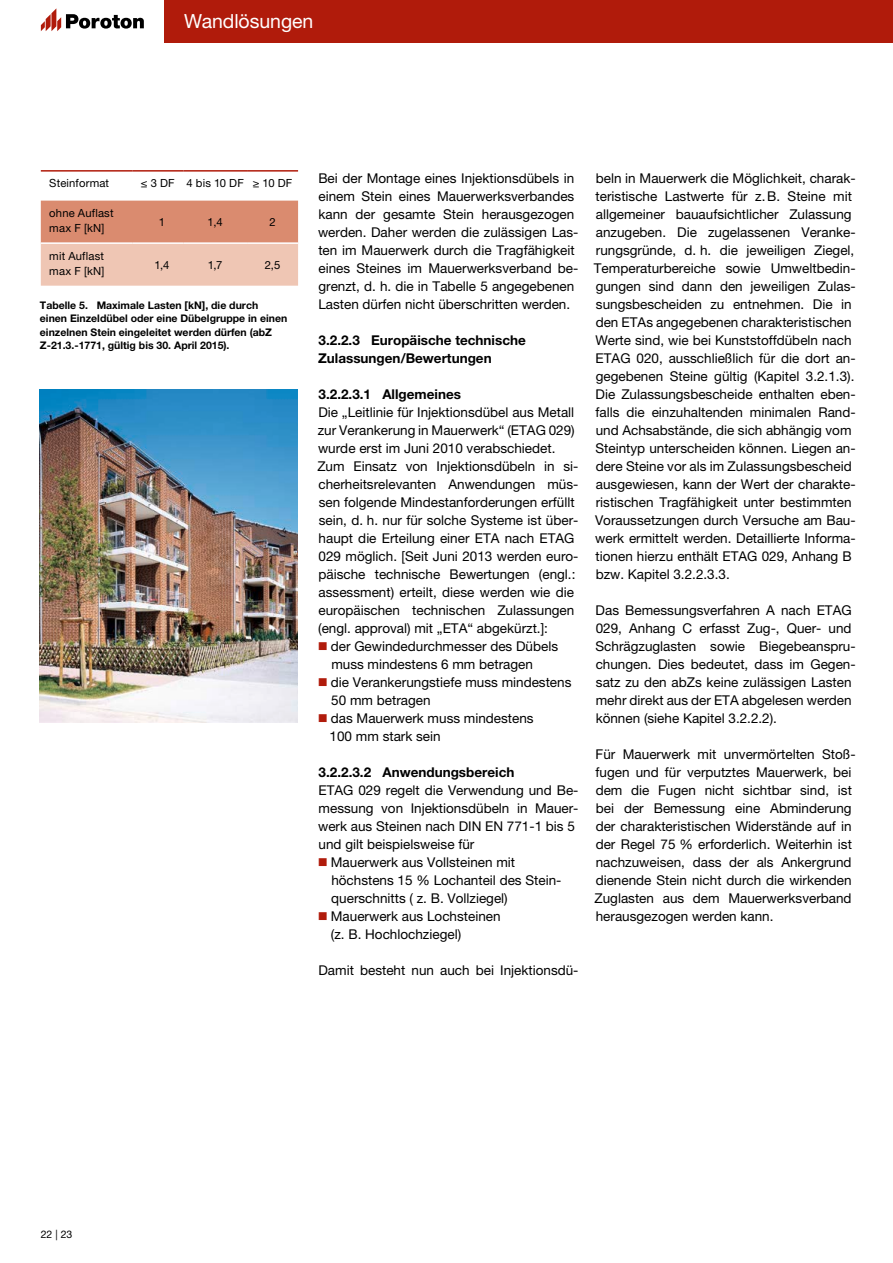
<style>
.page{position:relative;width:893px;height:1263px;background:#fff}
.page>*{position:absolute;margin:0;border:0;box-sizing:border-box;transform-origin:0 0}
.t1{font:19.5px "Helvetica Neue LT Pro";letter-spacing:-.005em;color:#fff}
.t2{font:13.5px/18px "Helvetica Neue LT Pro";color:#000}
.t3{font:700 13.5px/18px "Helvetica Neue LT Pro";color:#000}
.t4{font:11.25px/15px "Helvetica Neue LT Pro";letter-spacing:.015em;color:#000}
.t5{font:700 10.5px/13.5px "Helvetica Neue LT Pro";color:#000}
.t6{font:10.5px "Helvetica Neue LT Pro";color:#000}
</style>
<div class="page">
<div style="left:164px;top:0;width:729px;height:43px;background:#b01b0b"></div>
<svg style="left:41px;top:8px;width:103px;height:23px"></svg>
<svg style="left:41px;top:201px;width:257px;height:85px"></svg>
<hr style="left:41px;top:170px;width:91px;height:2px;background:#b01b0b">
<hr style="left:132px;top:170px;width:51px;height:2px;background:#b01b0b">
<hr style="left:183px;top:170px;width:64px;height:2px;background:#b01b0b">
<hr style="left:247px;top:170px;width:51px;height:2px;background:#b01b0b">
<hr style="left:41px;top:242px;width:91px;height:2px;background:#fff">
<hr style="left:132px;top:242px;width:51px;height:2px;background:#fff">
<hr style="left:183px;top:242px;width:64px;height:2px;background:#fff">
<hr style="left:247px;top:242px;width:51px;height:2px;background:#fff">
<img style="left:40px;top:389px;width:258px;height:334px">
<h1 class="t1" style="left:184px;top:10px;width:131px">Wandlösungen</h1>
<p class="t4" style="left:49px;top:176px;width:61px">Steinformat</p>
<p class="t4" style="left:141px;top:176px;width:153px">≤ 3 DF 4 bis 10 DF ≥ 10 DF</p>
<p class="t4" style="left:49px;top:205px;width:66px">ohne Auflast max F [kN]</p>
<p class="t4" style="left:159px;top:214px;width:8px">1</p>
<p class="t4" style="left:208px;top:214px;width:17px">1,4</p>
<p class="t4" style="left:269px;top:214px;width:8px">2</p>
<p class="t4" style="left:49px;top:248px;width:57px">mit Auflast max F [kN]</p>
<p class="t4" style="left:154px;top:257px;width:17px">1,4</p>
<p class="t4" style="left:208px;top:257px;width:16px">1,7</p>
<p class="t4" style="left:265px;top:257px;width:17px">2,5</p>
<p class="t5" style="left:40px;top:298px;width:249px">Tabelle 5. Maximale Lasten [kN], die durch einen Einzeldübel oder eine Dübelgruppe in einen einzelnen Stein eingeleitet werden dürfen (abZ Z-21.3.-1771, gültig bis 30. April 2015).</p>
<p class="t2" style="left:318px;top:169px;width:262px">Bei der Montage eines Injektionsdübels in einem Stein eines Mauerwerksverbandes kann der gesamte Stein herausgezogen werden. Daher werden die zulässigen Las&shy;ten im Mauerwerk durch die Tragfähigkeit eines Steines im Mauerwerksverband be&shy;grenzt, d. h. die in Tabelle 5 angegebenen Lasten dürfen nicht überschritten werden.</p>
<p class="t3" style="left:318px;top:331px;width:209px">3.2.2.3 Europäische technische<br>Zulassungen/Bewertungen</p>
<p class="t3" style="left:319px;top:385px;width:144px">3.2.2.3.1 Allgemeines</p>
<p class="t2" style="left:318px;top:403px;width:257px">Die „Leitlinie für Injektionsdübel aus Metall</p>
<p class="t2" style="left:318px;top:421px;width:258px">zur Verankerung in Mauerwerk“ (ETAG 029)</p>
<p class="t2" style="left:318px;top:439px;width:239px">wurde erst im Juni 2010 verabschiedet.</p>
<p class="t2" style="left:317px;top:457px;width:263px">Zum Einsatz von Injektionsdübeln in si-</p>
<p class="t2" style="left:318px;top:475px;width:261px">cherheitsrelevanten Anwendungen müs-</p>
<p class="t2" style="left:319px;top:493px;width:257px">sen folgende Mindestanforderungen erfüllt</p>
<p class="t2" style="left:319px;top:511px;width:261px">sein, d. h. nur für solche Systeme ist über-</p>
<p class="t2" style="left:319px;top:529px;width:257px">haupt die Erteilung einer ETA nach ETAG</p>
<p class="t2" style="left:319px;top:547px;width:261px">029 möglich. [Seit Juni 2013 werden euro-</p>
<p class="t2" style="left:319px;top:565px;width:258px">päische technische Bewertungen (engl.:</p>
<p class="t2" style="left:319px;top:583px;width:257px">assessment) erteilt, diese werden wie die</p>
<p class="t2" style="left:318px;top:601px;width:257px">europäischen technischen Zulassungen</p>
<p class="t2" style="left:318px;top:619px;width:231px">(engl. approval) mit „ETA“ abgekürzt.]:</p>
<p class="t2" style="left:331px;top:637px;width:229px">der Gewindedurchmesser des Dübels</p>
<p class="t2" style="left:331px;top:655px;width:203px">muss mindestens 6 mm betragen</p>
<p class="t2" style="left:331px;top:673px;width:242px">die Verankerungstiefe muss mindestens</p>
<p class="t2" style="left:331px;top:691px;width:101px">50 mm betragen</p>
<p class="t2" style="left:331px;top:709px;width:204px">das Mauerwerk muss mindestens</p>
<p class="t2" style="left:330px;top:727px;width:113px">100 mm stark sein</p>
<p class="t3" style="left:319px;top:762px;width:197px">3.2.2.3.2 Anwendungsbereich</p>
<p class="t2" style="left:318px;top:781px;width:262px">ETAG 029 regelt die Verwendung und Be-</p>
<p class="t2" style="left:319px;top:799px;width:261px">messung von Injektionsdübeln in Mauer-</p>
<p class="t2" style="left:318px;top:817px;width:258px">werk aus Steinen nach DIN EN 771-1 bis 5</p>
<p class="t2" style="left:319px;top:835px;width:157px">und gilt beispielsweise für</p>
<p class="t2" style="left:331px;top:853px;width:186px">Mauerwerk aus Vollsteinen mit</p>
<p class="t2" style="left:331px;top:871px;width:232px">höchstens 15 % Lochanteil des Stein-</p>
<p class="t2" style="left:331px;top:889px;width:178px">querschnitts ( z. B. Vollziegel)</p>
<p class="t2" style="left:331px;top:907px;width:171px">Mauerwerk aus Lochsteinen</p>
<p class="t2" style="left:331px;top:925px;width:132px">(z. B. Hochlochziegel)</p>
<p class="t2" style="left:318px;top:961px;width:262px">Damit besteht nun auch bei Injektionsdü-</p>
<p class="t2" style="left:594px;top:169px;width:263px">beln in Mauerwerk die Möglichkeit, charak&shy;teristische Lastwerte für z.B. Steine mit allgemeiner bauaufsichtlicher Zulassung anzugeben. Die zugelassenen Veranke&shy;rungsgründe, d. h. die jeweiligen Ziegel, Temperaturbereiche sowie Umweltbedin&shy;gungen sind dann den jeweiligen Zulas&shy;sungsbescheiden zu entnehmen. Die in den ETAs angegebenen charakteristischen Werte sind, wie bei Kunststoffdübeln nach ETAG 020, ausschließlich für die dort an&shy;gegebenen Steine gültig (Kapitel 3.2.1.3).<br>Die Zulassungsbescheide enthalten eben&shy;falls die einzuhaltenden minimalen Rand&shy;und Achsabstände, die sich abhängig vom Steintyp unterscheiden können. Liegen an&shy;dere Steine vor als im Zulassungsbescheid ausgewiesen, kann der Wert der charakte&shy;ristischen Tragfähigkeit unter bestimmten Voraussetzungen durch Versuche am Bau&shy;werk ermittelt werden. Detaillierte Informa&shy;tionen hierzu enthält ETAG 029, Anhang B bzw. Kapitel 3.2.2.3.3.</p>
<p class="t2" style="left:595px;top:601px;width:262px">Das Bemessungsverfahren A nach ETAG 029, Anhang C erfasst Zug-, Quer- und Schrägzuglasten sowie Biegebeanspru&shy;chungen. Dies bedeutet, dass im Gegen&shy;satz zu den abZs keine zulässigen Lasten mehr direkt aus der ETA abgelesen werden können (siehe Kapitel 3.2.2.2).</p>
<p class="t2" style="left:595px;top:745px;width:263px">Für Mauerwerk mit unvermörtelten Stoß&shy;fugen und für verputztes Mauerwerk, bei dem die Fugen nicht sichtbar sind, ist bei der Bemessung eine Abminderung der charakteristischen Widerstände auf in der Regel 75 % erforderlich. Weiterhin ist nachzuweisen, dass der als Ankergrund dienende Stein nicht durch die wirkenden Zuglasten aus dem Mauerwerksverband herausgezogen werden kann.</p>
<p class="t6" style="left:41px;top:1228px;width:33px">22 | 23</p>
</div>
